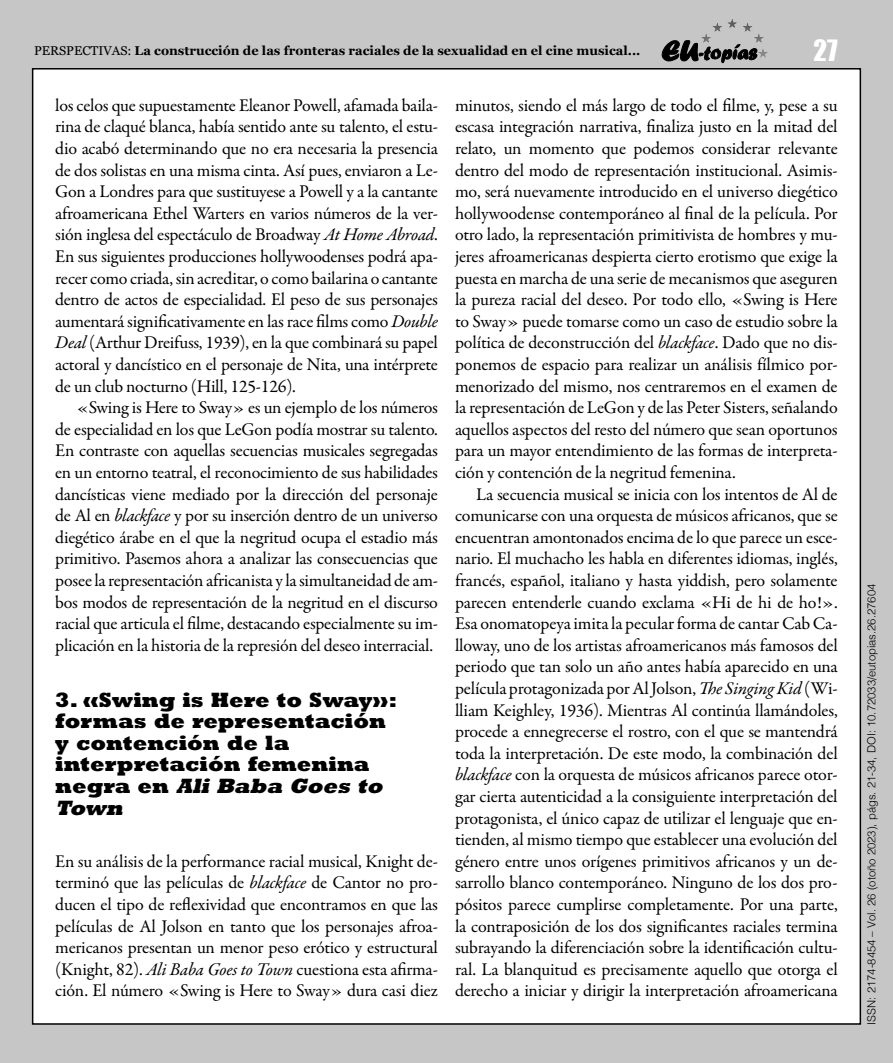
<style>
.page{position:relative;width:893px;height:1063px;background:#c6c6c6}
.page>*{position:absolute;margin:0;border:0;box-sizing:border-box;transform-origin:0 0}
.t1{font:27px "Impact";color:#fff}
.Articulo_epigrafe_1{font:800 21px/21.6px "Rockwell Std";color:#000}
.Articulo_parrafo{font:18px/21.6px "Garamond Premr Pro";letter-spacing:-.015em;color:#000;text-align:justify}
.Articulo_parrafo_1{font:18px/21.6px "Garamond Premr Pro";letter-spacing:-.015em;color:#000;text-align:justify}
.t2{font:700 12.75px "Georgia";color:#000}
.t3{font:300 11.25px "Helvetica";color:#000}
.s1{font-weight:400}
.s2{font-style:italic}
</style>
<div class="page">
<div style="left:33px;top:69px;width:827px;height:955px;background:#fff"></div>
<svg style="left:662px;top:40px;width:94px;height:23px"></svg>
<hr style="left:701px;top:19px;width:67px;height:1px;background:#585857">
<hr style="left:701px;top:20px;width:67px;height:1px;background:#595958">
<hr style="left:701px;top:21px;width:67px;height:1px;background:#5a5a59">
<hr style="left:701px;top:22px;width:67px;height:1px;background:#5c5c5b">
<hr style="left:701px;top:23px;width:67px;height:1px;background:#5d5d5c">
<hr style="left:701px;top:24px;width:67px;height:1px;background:#5f5f5e">
<hr style="left:701px;top:25px;width:67px;height:1px;background:#60605f">
<hr style="left:701px;top:26px;width:67px;height:1px;background:#626261">
<hr style="left:701px;top:27px;width:67px;height:1px;background:#636362">
<hr style="left:701px;top:28px;width:67px;height:1px;background:#656464">
<hr style="left:701px;top:29px;width:67px;height:1px;background:#666565">
<hr style="left:701px;top:30px;width:67px;height:1px;background:#676766">
<hr style="left:701px;top:31px;width:67px;height:1px;background:#696868">
<hr style="left:701px;top:32px;width:67px;height:1px;background:#6a6969">
<hr style="left:701px;top:33px;width:67px;height:1px;background:#6c6b6b">
<hr style="left:701px;top:34px;width:67px;height:1px;background:#6c6c6c">
<hr style="left:701px;top:35px;width:67px;height:1px;background:#6e6e6d">
<hr style="left:701px;top:36px;width:67px;height:1px;background:#6f6f6e">
<hr style="left:701px;top:37px;width:67px;height:1px;background:#717170">
<hr style="left:701px;top:38px;width:67px;height:1px;background:#727271">
<hr style="left:701px;top:39px;width:67px;height:1px;background:#747473">
<hr style="left:701px;top:40px;width:67px;height:1px;background:#757574">
<hr style="left:701px;top:41px;width:67px;height:1px;background:#767675">
<hr style="left:701px;top:42px;width:67px;height:1px;background:#787877">
<hr style="left:701px;top:43px;width:67px;height:1px;background:#797978">
<hr style="left:701px;top:44px;width:67px;height:1px;background:#7b7b7a">
<hr style="left:701px;top:45px;width:67px;height:1px;background:#7c7c7b">
<hr style="left:701px;top:46px;width:67px;height:1px;background:#7e7d7d">
<hr style="left:701px;top:47px;width:67px;height:1px;background:#7f7e7e">
<hr style="left:701px;top:48px;width:67px;height:1px;background:#818080">
<hr style="left:701px;top:49px;width:67px;height:1px;background:#828181">
<hr style="left:701px;top:50px;width:67px;height:1px;background:#828282">
<hr style="left:701px;top:51px;width:67px;height:1px;background:#848483">
<hr style="left:701px;top:52px;width:67px;height:1px;background:#858584">
<hr style="left:701px;top:53px;width:67px;height:1px;background:#878786">
<hr style="left:701px;top:54px;width:67px;height:1px;background:#888887">
<hr style="left:701px;top:55px;width:67px;height:1px;background:#898989">
<hr style="left:701px;top:56px;width:67px;height:1px;background:#8a8a8a">
<hr style="left:701px;top:57px;width:67px;height:1px;background:#8c8c8b">
<p class="t2" style="left:34px;top:41px;width:608px"><span class="s1">PERSPECTIVAS:</span> La construcción de las fronteras raciales de la sexualidad en el cine musical...</p>
<h1 class="t1" style="left:814px;top:29px;width:26px">27</h1>
<p class="Articulo_parrafo" style="left:55px;top:95px;width:384px">los celos que supuestamente Eleanor Powell, afamada baila&shy;rina de claqué blanca, había sentido ante su talento, el estu&shy;dio acabó determinando que no era necesaria la presencia de dos solistas en una misma cinta. Así pues, enviaron a Le-Gon a Londres para que sustituyese a Powell y a la cantante afroamericana Ethel Warters en varios números de la ver&shy;sión inglesa del espectáculo de Broadway <span class="s2">At Home Abroad</span>.<br>En sus siguientes producciones hollywoodenses podrá apa&shy;recer como criada, sin acreditar, o como bailarina o cantante dentro de actos de especialidad. El peso de sus personajes aumentará significativamente en las race films como <span class="s2">Double Deal</span> (Arthur Dreifuss, 1939), en la que combinará su papel actoral y dancístico en el personaje de Nita, una intérprete de un club nocturno (Hill, 125-126).</p>
<p class="Articulo_parrafo" style="left:55px;top:397px;width:384px;text-indent:21px">«Swing is Here to Sway» es un ejemplo de los números de especialidad en los que LeGon podía mostrar su talento.<br>En contraste con aquellas secuencias musicales segregadas en un entorno teatral, el reconocimiento de sus habilidades dancísticas viene mediado por la dirección del personaje de Al en <span class="s2">blackface</span> y por su inserción dentro de un universo diegético árabe en el que la negritud ocupa el estadio más primitivo. Pasemos ahora a analizar las consecuencias que posee la representación africanista y la simultaneidad de am&shy;bos modos de representación de la negritud en el discurso racial que articula el filme, destacando especialmente su im&shy;plicación en la historia de la represión del deseo interracial.</p>
<p class="Articulo_epigrafe_1" style="left:55px;top:688px;width:343px">3. «Swing is Here to Sway»: formas de representación y contención de la interpretación femenina<br>n e g r a e n <span class="s2">Ali Baba Goes to<br>Town</span></p>
<p class="Articulo_parrafo_1" style="left:55px;top:851px;width:384px">En su análisis de la performance racial musical, Knight de&shy;terminó que las películas de <span class="s2">blackface</span> de Cantor no pro&shy;ducen el tipo de reflexividad que encontramos en que las películas de Al Jolson en tanto que los personajes afroa&shy;mericanos presentan un menor peso erótico y estructural (Knight, 82). <span class="s2">Ali Baba Goes to Town</span> cuestiona esta afirma&shy;ción. El número «Swing is Here to Sway» dura casi diez</p>
<p class="Articulo_parrafo_1" style="left:455px;top:95px;width:384px">minutos, siendo el más largo de todo el filme, y, pese a su escasa integración narrativa, finaliza justo en la mitad del relato, un momento que podemos considerar relevante dentro del modo de representación institucional. Asimis&shy;mo, será nuevamente introducido en el universo diegético hollywoodense contemporáneo al final de la película. Por otro lado, la representación primitivista de hombres y mu&shy;jeres afroamericanas despierta cierto erotismo que exige la puesta en marcha de una serie de mecanismos que aseguren la pureza racial del deseo. Por todo ello, «Swing is Here to Sway» puede tomarse como un caso de estudio sobre la política de deconstrucción del <span class="s2">blackface</span>. Dado que no dis&shy;ponemos de espacio para realizar un análisis fílmico por&shy;menorizado del mismo, nos centraremos en el examen de la representación de LeGon y de las Peter Sisters, señalando aquellos aspectos del resto del número que sean oportunos para un mayor entendimiento de las formas de interpreta&shy;ción y contención de la negritud femenina.</p>
<p class="Articulo_parrafo" style="left:455px;top:484px;width:384px;text-indent:21px">La secuencia musical se inicia con los intentos de Al de comunicarse con una orquesta de músicos africanos, que se encuentran amontonados encima de lo que parece un esce&shy;nario. El muchacho les habla en diferentes idiomas, inglés, francés, español, italiano y hasta yiddish, pero solamente parecen entenderle cuando exclama «Hi de hi de ho!».<br>Esa onomatopeya imita la pecular forma de cantar Cab Ca&shy;lloway, uno de los artistas afroamericanos más famosos del periodo que tan solo un año antes había aparecido en una película protagonizada por Al Jolson, <span class="s2">The Singing Kid</span> (Wi&shy;lliam Keighley, 1936). Mientras Al continúa llamándoles, procede a ennegrecerse el rostro, con el que se mantendrá toda la interpretación. De este modo, la combinación del <span class="s2">blackface</span> con la orquesta de músicos africanos parece otor&shy;gar cierta autenticidad a la consiguiente interpretación del protagonista, el único capaz de utilizar el lenguaje que en&shy;tienden, al mismo tiempo que establecer una evolución del género entre unos orígenes primitivos africanos y un de&shy;sarrollo blanco contemporáneo. Ninguno de los dos pro&shy;pósitos parece cumplirse completamente. Por una parte, la contraposición de los dos significantes raciales termina subrayando la diferenciación sobre la identificación cultu&shy;ral. La blanquitud es precisamente aquello que otorga el derecho a iniciar y dirigir la interpretación afroamericana</p>
<p class="t3" style="left:862px;top:1025px;width:442px;rotate:-90deg">ISSN: 2174-8454 – Vol. 26 (otoño 2023), págs. 21-34, DOI: 10.72033/eutopias.26.27604</p>
</div>
